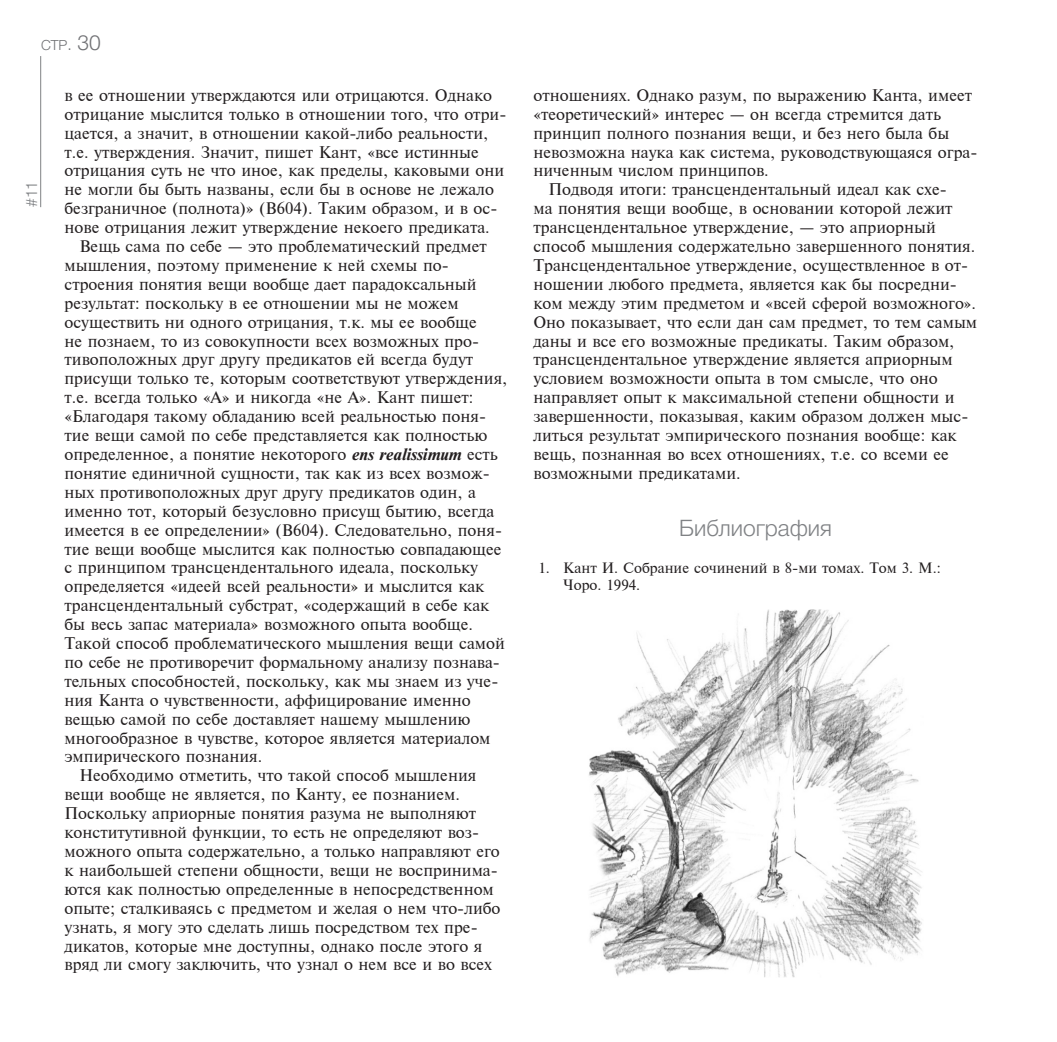
<style>
.page{position:relative;width:1057px;height:1042px;background:#fff}
.page>*{position:absolute;margin:0;border:0;box-sizing:border-box;transform-origin:0 0}
.подзаголовок{font:22.75px "Helvetica 4 Light";color:#808285}
.текст{font:15.75px/18.9px "Newton";color:#231f20}
.t1{font:15.75px "Helvetica 4 Light";color:#808285}
.t2{font:14px/16.8px "Newton";color:#231f20}
.t3{font:14px "Helvetica 4 Light";color:#717275}
.s1{font-size:15.75px}
.s2{font-size:21px}
.s3{font-weight:700;font-style:italic}
</style>
<div class="page">
<hr style="left:40px;top:56px;width:1px;height:151px;background:#808285">
<img style="left:589px;top:609px;width:333px;height:368px">
<p class="t3" style="left:41px;top:38px;width:61px">СТР<span class="s1">.</span> <span class="s2">30</span></p>
<p class="t1" style="left:23px;top:207px;width:28px;rotate:-90deg">#11</p>
<p class="текст" style="left:64px;top:86px;width:443px">в ее отношении утверждаются или отрицаются. Однако отрицание мыслится только в отношении того, что отри&shy;цается, а значит, в отношении какой-либо реальности, т.е. утверждения. Значит, пишет Кант, «все истинные отрицания суть не что иное, как пределы, каковыми они не могли бы быть названы, если бы в основе не лежало безграничное (полнота)» (В604). Таким образом, и в ос&shy;нове отрицания лежит утверждение некоего предиката.</p>
<p class="текст" style="left:64px;top:237px;width:444px;text-indent:15px">Вещь сама по себе — это проблематический предмет мышления, поэтому применение к ней схемы по&shy;строения понятия вещи вообще дает парадоксальный результат: поскольку в ее отношении мы не можем осуществить ни одного отрицания, т.к. мы ее вообще<br>не познаем, то из совокупности всех возможных про&shy;тивоположных друг другу предикатов ей всегда будут присущи только те, которым соответствуют утверждения, т.е. всегда только «А» и никогда «не А». Кант пишет: «Благодаря такому обладанию всей реальностью поня&shy;тие вещи самой по себе представляется как полностью определенное, а понятие некоторого <span class="s3">ens realissimum</span> есть понятие единичной сущности, так как из всех возмож&shy;ных противоположных друг другу предикатов один, а именно тот, который безусловно присущ бытию, всегда имеется в ее определении» (В604). Следовательно, поня&shy;тие вещи вообще мыслится как полностью совпадающее с принципом трансцендентального идеала, поскольку определяется «идеей всей реальности» и мыслится как трансцендентальный субстрат, «содержащий в себе как бы весь запас материала» возможного опыта вообще.<br>Такой способ проблематического мышления вещи самой по себе не противоречит формальному анализу познава&shy;тельных способностей, поскольку, как мы знаем из уче&shy;ния Канта о чувственности, аффицирование именно вещью самой по себе доставляет нашему мышлению многообразное в чувстве, которое является материалом эмпирического познания.</p>
<p class="текст" style="left:64px;top:766px;width:437px;text-indent:15px">Необходимо отметить, что такой способ мышления вещи вообще не является, по Канту, ее познанием.<br>Поскольку априорные понятия разума не выполняют конститутивной функции, то есть не определяют воз&shy;можного опыта содержательно, а только направляют его к наибольшей степени общности, вещи не воспринима&shy;ются как полностью определенные в непосредственном опыте; сталкиваясь с предметом и желая о нем что-либо узнать, я могу это сделать лишь посредством тех пре&shy;дикатов, которые мне доступны, однако после этого я вряд ли смогу заключить, что узнал о нем все и во всех</p>
<p class="текст" style="left:533px;top:86px;width:445px">отношениях. Однако разум, по выражению Канта, имеет «теоретический» интерес — он всегда стремится дать принцип полного познания вещи, и без него была бы невозможна наука как система, руководствующаяся огра&shy;ниченным числом принципов.</p>
<p class="текст" style="left:533px;top:180px;width:445px;text-indent:15px">Подводя итоги: трансцендентальный идеал как схе-<br>ма понятия вещи вообще, в основании которой лежит трансцендентальное утверждение, — это априорный способ мышления содержательно завершенного понятия.<br>Трансцендентальное утверждение, осуществленное в от&shy;ношении любого предмета, является как бы посредни&shy;ком между этим предметом и «всей сферой возможного».<br>Оно показывает, что если дан сам предмет, то тем самым даны и все его возможные предикаты. Таким образом, трансцендентальное утверждение является априорным условием возможности опыта в том смысле, что оно направляет опыт к максимальной степени общности и завершенности, показывая, каким образом должен мыс&shy;литься результат эмпирического познания вообще: как вещь, познанная во всех отношениях, т.е. со всеми ее возможными предикатами.</p>
<p class="подзаголовок" style="left:679px;top:515px;width:154px">Библиография</p>
<p class="t2" style="left:563px;top:560px;width:379px;text-indent:-25px">1. Кант И. Собрание сочинений в 8-ми томах. Том 3. М.:<br>Чоро. 1994.</p>
</div>
